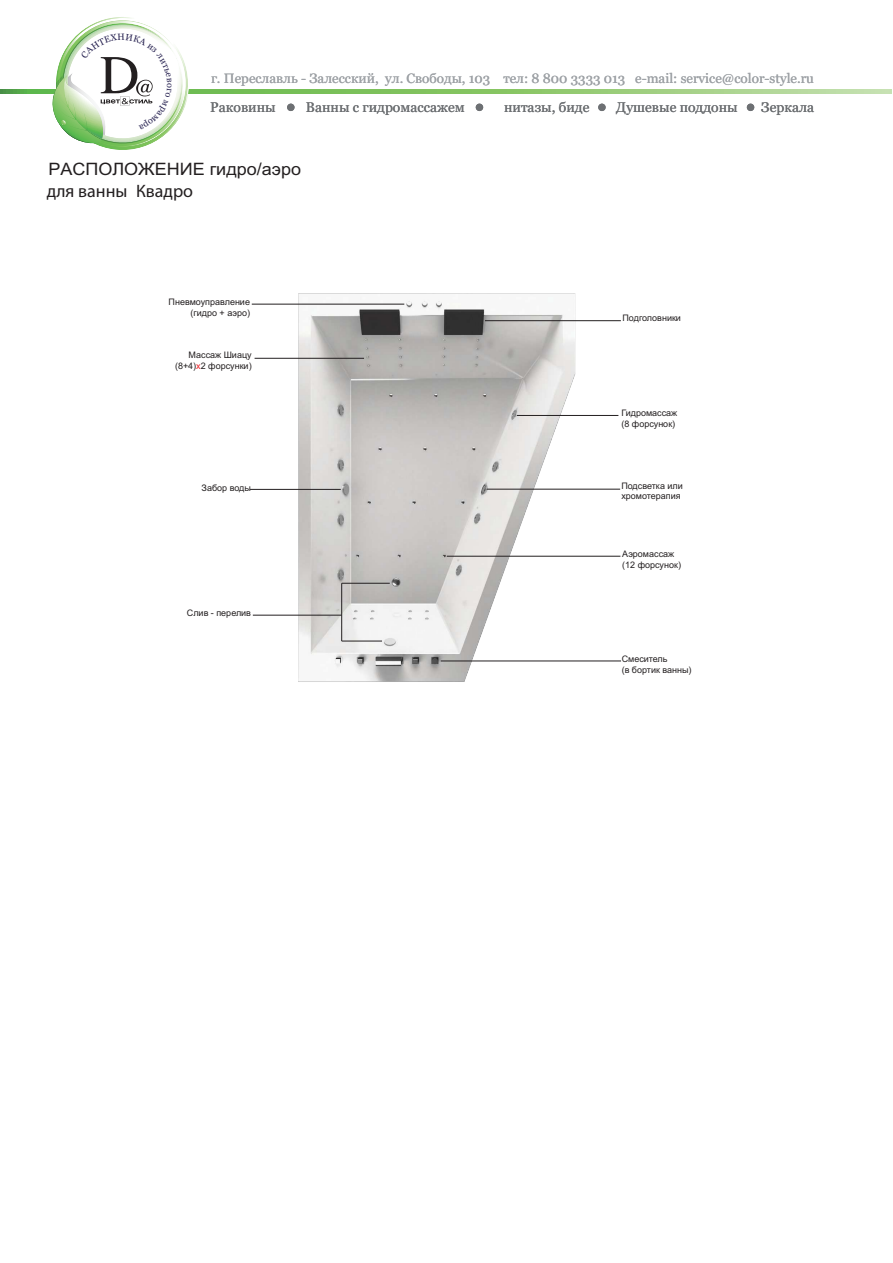
<style>
.page{position:relative;width:893px;height:1263px;background:#fff}
.page>*{position:absolute;margin:0;border:0;box-sizing:border-box;transform-origin:0 0}
.t1{font:18px "Myriad Pro";color:#231f20}
.t2{font:17.1px "Arial";color:#231f20;scale:1.05 1}
.t3{font:13.95px "Georgia";color:#6d7073}
.t4{font:13.5px "Georgia";color:#9fa3a7}
.t5{font:9px/10.8px "Arial";color:#231f20}
.s1{color:#ee1d23}
</style>
<div class="page">
<svg style="left:0;top:89px;width:892px;height:5px;background:#8fc872"></svg>
<div style="left:287px;top:104px;width:8px;height:7px;background:#6d7073;border-radius:50%"></div>
<div style="left:476px;top:104px;width:7px;height:7px;background:#6d7073;border-radius:50%"></div>
<div style="left:598px;top:104px;width:8px;height:7px;background:#6d7073;border-radius:50%"></div>
<div style="left:747px;top:104px;width:7px;height:7px;background:#6d7073;border-radius:50%"></div>
<img style="left:288px;top:293px;width:294px;height:389px">
<hr style="left:447px;top:556px;width:173px;height:1px;background:#231f20">
<hr style="left:255px;top:358px;width:109px;height:1px;background:#231f20">
<hr style="left:342px;top:641px;width:40px;height:1px;background:#231f20">
<hr style="left:341px;top:583px;width:1px;height:58px;background:#231f20">
<hr style="left:342px;top:583px;width:48px;height:1px;background:#231f20">
<hr style="left:253px;top:615px;width:89px;height:1px;background:#231f20">
<hr style="left:441px;top:661px;width:180px;height:1px;background:#231f20">
<hr style="left:485px;top:320px;width:136px;height:1px;background:#231f20">
<hr style="left:517px;top:415px;width:101px;height:1px;background:#231f20">
<hr style="left:252px;top:304px;width:152px;height:1px;background:#231f20">
<hr style="left:487px;top:489px;width:133px;height:1px;background:#231f20">
<hr style="left:250px;top:489px;width:91px;height:1px;background:#231f20">
<svg style="left:43px;top:17px;width:149px;height:133px"></svg>
<h3 class="t4" style="left:211px;top:70px;width:604px">г. Переславль - Залесский, ул. Свободы, 103 тел: 8 800 3333 013 e-mail: service@color-style.ru</h3>
<h3 class="t3" style="left:504px;top:99px;width:87px">нитазы, биде</h3>
<h3 class="t3" style="left:616px;top:99px;width:123px">Душевые поддоны</h3>
<h3 class="t3" style="left:761px;top:99px;width:55px">Зеркала</h3>
<h3 class="t3" style="left:210px;top:99px;width:67px">Раковины</h3>
<h3 class="t3" style="left:306px;top:99px;width:160px">Ванны с гидромассажем</h3>
<h2 class="t2" style="left:48px;top:158px;width:242px">РАСПОЛОЖЕНИЕ гидро/аэро</h2>
<h1 class="t1" style="left:47px;top:184px;width:148px">для ванны Квадро</h1>
<p class="t5" style="left:169px;top:297px;width:83px;text-align:right">Пневмоуправление (гидро + аэро)</p>
<p class="t5" style="left:175px;top:350px;width:78px;text-align:right">Массаж Шиацу (8+4)<span class="s1">х</span>2 форсунки)</p>
<p class="t5" style="left:202px;top:482px;width:51px">Забор воды</p>
<p class="t5" style="left:187px;top:607px;width:66px">Слив - перелив</p>
<p class="t5" style="left:622px;top:313px;width:60px">Подголовники</p>
<p class="t5" style="left:621px;top:408px;width:57px">Гидромассаж (8 форсунок)</p>
<p class="t5" style="left:621px;top:480px;width:63px">Подсветка или хромотерапия</p>
<p class="t5" style="left:622px;top:548px;width:60px">Аэромассаж (12 форсунок)</p>
<p class="t5" style="left:622px;top:654px;width:71px">Смеситель<br>(в бортик ванны)</p>
</div>
